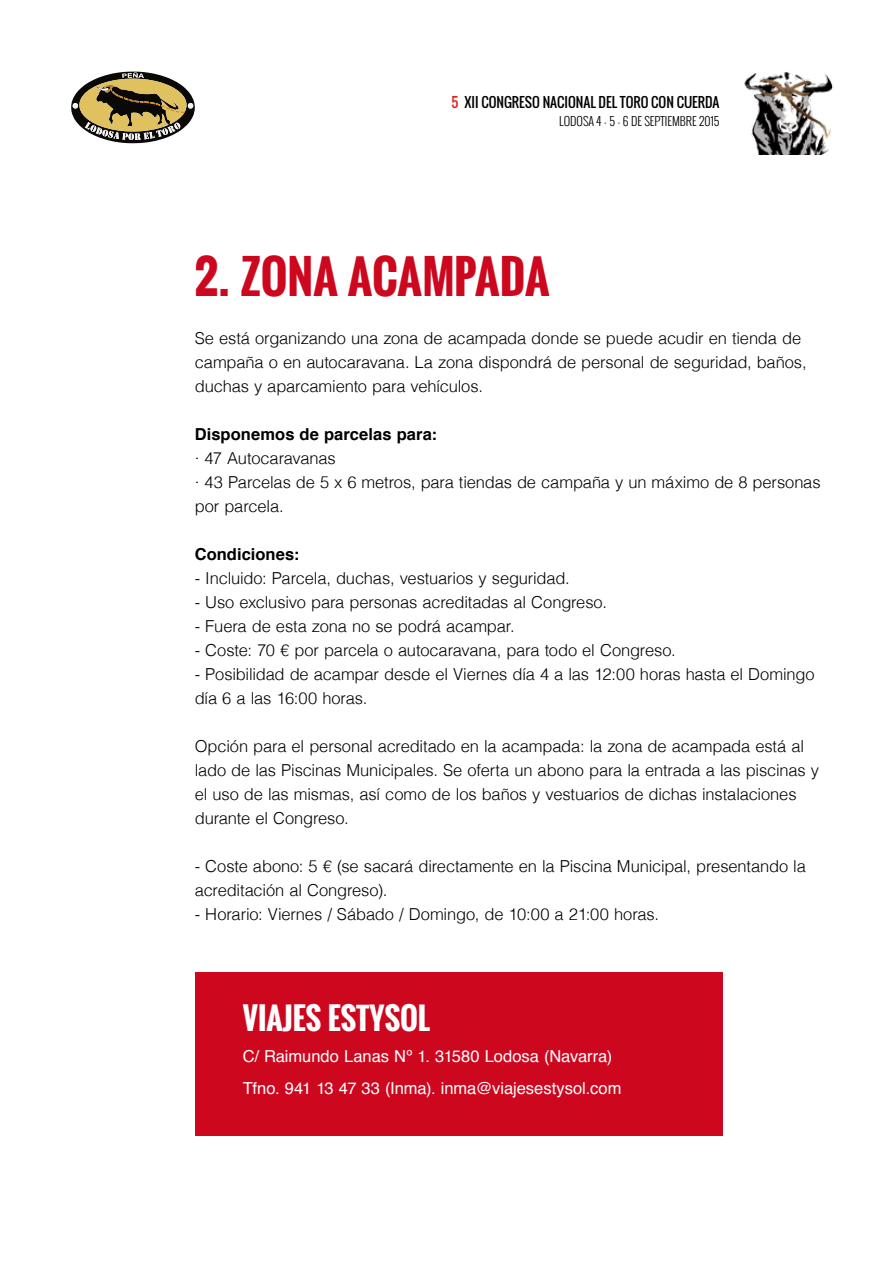
<style>
.page{position:relative;width:893px;height:1263px;background:#fff}
.page>*{position:absolute;margin:0;border:0;box-sizing:border-box;transform-origin:0 0}
.t1{font:700 45px "Oswald";letter-spacing:-.01em;color:#cd071e}
.t2{font:700 30px "Oswald";color:#fff}
.t3{font:300 16.5px/24px "Helvetica";letter-spacing:-.01em;color:#000}
.t4{font:16.5px/31.5px "Helvetica";color:#fff}
.t5{font:700 16.5px "Helvetica";letter-spacing:.005em;color:#000}
.t6{font:13.5px "Oswald";color:#000}
.t7{font:300 12px "Oswald";color:#000}
.s1{color:#e21c19}
</style>
<div class="page">
<svg style="left:71px;top:72px;width:124px;height:71px"></svg>
<img style="left:744px;top:72px;width:90px;height:82px">
<div style="left:195px;top:972px;width:528px;height:163px;background:#cd071e"></div>
<p class="t6" style="left:451px;top:92px;width:270px"><span class="s1">5</span> XII CONGRESO NACIONAL DEL TORO CON CUERDA</p>
<p class="t7" style="left:559px;top:112px;width:162px">LODOSA 4 - 5 - 6 DE SEPTIEMBRE 2015</p>
<h1 class="t1" style="left:195px;top:243px;width:356px">2. ZONA ACAMPADA</h1>
<p class="t3" style="left:195px;top:325px;width:613px">Se está organizando una zona de acampada donde se puede acudir en tienda de campaña o en autocaravana. La zona dispondrá de personal de seguridad, baños, duchas y aparcamiento para vehículos.</p>
<p class="t5" style="left:195px;top:421px;width:244px">Disponemos de parcelas para:</p>
<p class="t3" style="left:195px;top:445px;width:627px">· 47 Autocaravanas<br>· 43 Parcelas de 5 x 6 metros, para tiendas de campaña y un máximo de 8 personas por parcela.</p>
<p class="t5" style="left:195px;top:541px;width:106px">Condiciones:</p>
<p class="t3" style="left:195px;top:565px;width:376px">- Incluido: Parcela, duchas, vestuarios y seguridad.</p>
<p class="t3" style="left:195px;top:589px;width:414px">- Uso exclusivo para personas acreditadas al Congreso.</p>
<p class="t3" style="left:195px;top:613px;width:321px">- Fuera de esta zona no se podrá acampar.</p>
<p class="t3" style="left:195px;top:637px;width:482px">- Coste: 70 € por parcela o autocaravana, para todo el Congreso.</p>
<p class="t3" style="left:195px;top:661px;width:621px">- Posibilidad de acampar desde el Viernes día 4 a las 12:00 horas hasta el Domingo día 6 a las 16:00 horas.</p>
<p class="t3" style="left:195px;top:733px;width:626px">Opción para el personal acreditado en la acampada: la zona de acampada está al lado de las Piscinas Municipales. Se oferta un abono para la entrada a las piscinas y el uso de las mismas, así como de los baños y vestuarios de dichas instalaciones durante el Congreso.</p>
<p class="t3" style="left:195px;top:853px;width:613px">- Coste abono: 5 € (se sacará directamente en la Piscina Municipal, presentando la acreditación al Congreso).</p>
<p class="t3" style="left:195px;top:901px;width:466px">- Horario: Viernes / Sábado / Domingo, de 10:00 a 21:00 horas.</p>
<h2 class="t2" style="left:243px;top:995px;width:189px">VIAJES ESTYSOL</h2>
<p class="t4" style="left:243px;top:1041px;width:380px">C/ Raimundo Lanas Nº 1. 31580 Lodosa (Navarra)<br>Tfno. 941 13 47 33 (Inma). inma@viajesestysol.com</p>
</div>
